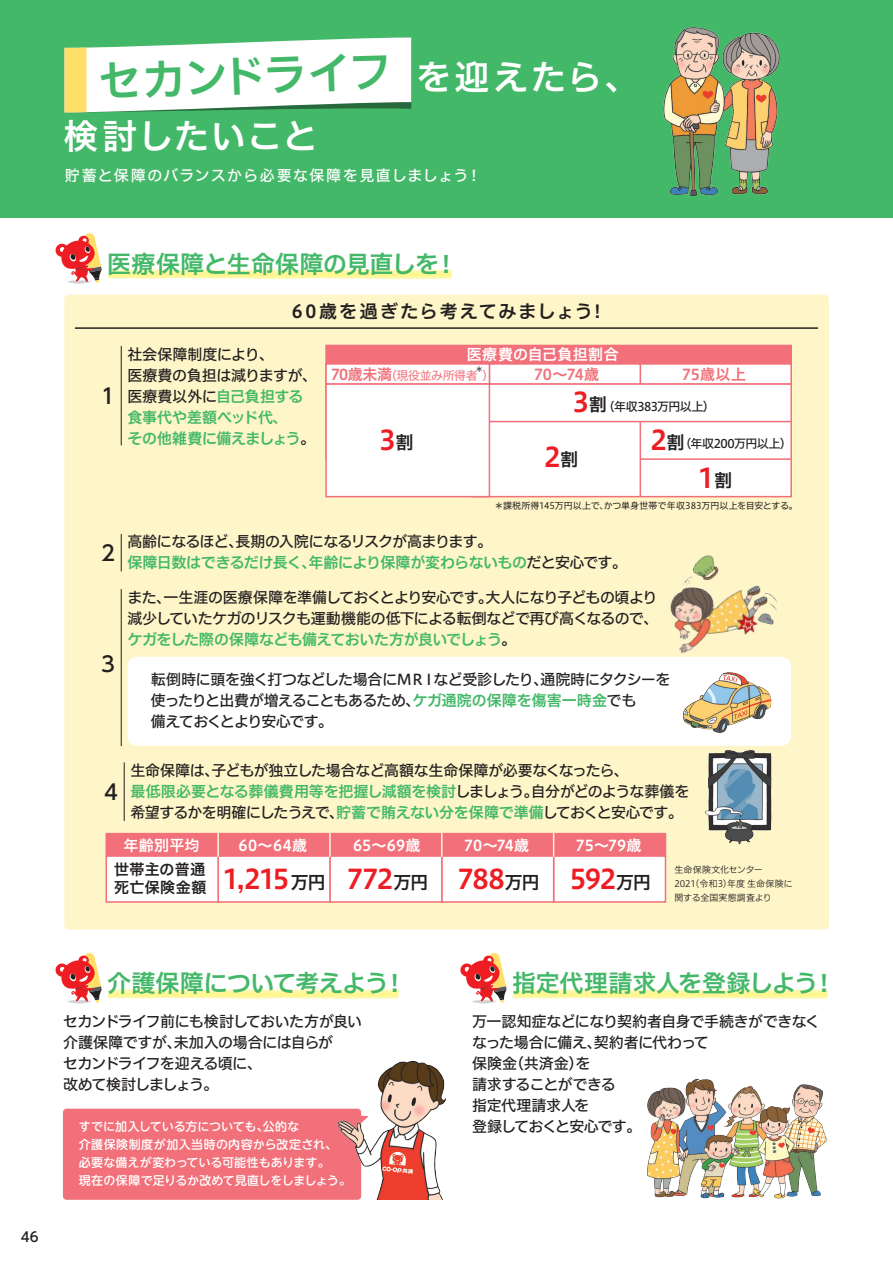
<style>
.page{position:relative;width:893px;height:1263px;background:#fff}
.page>*{position:absolute;margin:0;border:0;box-sizing:border-box;transform-origin:0 0}
.t1{font:42.75px "Hiragino UD Sans F Std W6";color:#44b869}
.t2{font:34.5px "Hiragino UD Sans F Std W6";letter-spacing:.065em;color:#fff}
.t3{font:27px/54.9px "Hiragino UD Sans F Std W6";letter-spacing:-.05em;color:#ee1d23}
.t4{font:24px "Hiragino UD Sans F Std W6";letter-spacing:-.01em;color:#44b869}
.t5{font:500 21px "UD Shin Go Pro";color:#231f20}
.t6{font:18px "Hiragino UD Sans F Std W6";letter-spacing:.115em;color:#231f20}
.t7{font:15px/21px "Hiragino UD Sans F Std W5";letter-spacing:-.04em;color:#231f20}
.t8{font:15px/21px "Hiragino UD Sans F Std W6";letter-spacing:-.025em;color:#44b869}
.t9{font:15px "Hiragino UD Sans F Std W5";letter-spacing:-.06em;color:#231f20}
.t10{font:15px "Hiragino UD Sans F Std W6";letter-spacing:.015em;color:#fff}
.t11{font:15px "Hiragino UD Sans F Std W5";letter-spacing:-.02em;color:#231f20}
.t12{font:15px/21px "Hiragino UD Sans F Std W5";letter-spacing:-.005em;color:#231f20}
.t13{font:15px "Hiragino UD Sans F Std W5";letter-spacing:.08em;color:#fff}
.t14{font:15px/18px "Hiragino UD Sans F Std W6";letter-spacing:.025em;color:#231f20}
.t15{font:15px "Hiragino UD Sans F Std W6";letter-spacing:.01em;color:#f17079}
.t16{font:500 13.5px "UD Shin Go Pro";color:#231f20}
.t17{font:500 12px/18px "UD Shin M Go Pro";letter-spacing:.005em;color:#fff}
.t18{font:12px "Hiragino UD Sans F Std W5";letter-spacing:-.05em;color:#231f20}
.t19{font:12px "Hiragino UD Sans F Std W4";letter-spacing:-.04em;color:#f17079}
.t20{font:9px/14px "Hiragino UD Sans F Std W3";color:#231f20}
.t21{font:9px "Hiragino UD Sans F Std W4";letter-spacing:-.005em;color:#231f20}
.t22{font:7.65px "Hiragino UD Sans F Std W4";color:#231f20}
.s1{font-family:"Hiragino UD Sans F Std W6";color:#44b869}
.s2{font-family:"Hiragino UD Sans F Std W5";color:#231f20}
.s3{font-family:"Hiragino UD Sans F Std W6";font-size:15px}
.s4{font-size:17.7px;color:#231f20}
</style>
<div class="page">
<div style="left:0;top:0;width:893px;height:217px;background:#44b869"></div>
<div style="left:63px;top:1109px;width:298px;height:91px;background:#f17079;border-radius:4px"></div>
<img style="left:663px;top:27px;width:117px;height:170px">
<div style="left:64px;top:295px;width:765px;height:634px;background:#fef6c9;border-radius:5px"></div>
<hr style="left:75px;top:327px;width:742px;height:2px;background:#231f20">
<hr style="left:121px;top:534px;width:1px;height:37px;background:#231f20">
<hr style="left:124px;top:763px;width:1px;height:58px;background:#231f20">
<svg style="left:108px;top:269px;width:344px;height:10px;background:#fff8ac"></svg>
<svg style="left:56px;top:233px;width:46px;height:51px"></svg>
<div style="left:106px;top:834px;width:112px;height:22px;background:#f17079"></div>
<div style="left:106px;top:833px;width:113px;height:24px;border:2px solid #f17079"></div>
<div style="left:218px;top:834px;width:112px;height:22px;background:#f17079"></div>
<div style="left:217px;top:833px;width:114px;height:24px;border:2px solid #f17079"></div>
<div style="left:330px;top:834px;width:112px;height:22px;background:#f17079"></div>
<div style="left:329px;top:833px;width:114px;height:24px;border:2px solid #f17079"></div>
<div style="left:442px;top:834px;width:112px;height:22px;background:#f17079"></div>
<div style="left:441px;top:833px;width:113px;height:24px;border:2px solid #f17079"></div>
<div style="left:554px;top:834px;width:111px;height:22px;background:#f17079"></div>
<div style="left:553px;top:833px;width:113px;height:24px;border:2px solid #f17079"></div>
<div style="left:554px;top:856px;width:111px;height:46px;background:#fff"></div>
<div style="left:553px;top:855px;width:113px;height:48px;border:2px solid #f17079"></div>
<div style="left:442px;top:856px;width:112px;height:46px;background:#fff"></div>
<div style="left:441px;top:855px;width:113px;height:48px;border:2px solid #f17079"></div>
<div style="left:330px;top:856px;width:112px;height:46px;background:#fff"></div>
<div style="left:329px;top:855px;width:114px;height:48px;border:2px solid #f17079"></div>
<div style="left:218px;top:856px;width:112px;height:46px;background:#fff"></div>
<div style="left:217px;top:855px;width:114px;height:48px;border:2px solid #f17079"></div>
<div style="left:106px;top:856px;width:112px;height:46px;background:#fff"></div>
<div style="left:106px;top:855px;width:113px;height:48px;border:2px solid #f17079"></div>
<hr style="left:217px;top:832px;width:2px;height:25px;background:#fef6c9">
<hr style="left:329px;top:832px;width:2px;height:25px;background:#fef6c9">
<hr style="left:441px;top:832px;width:2px;height:25px;background:#fef6c9">
<svg style="left:553px;top:832px;width:1px;height:25px"></svg>
<svg style="left:108px;top:989px;width:291px;height:10px;background:#fff8ac"></svg>
<svg style="left:56px;top:953px;width:46px;height:50px"></svg>
<svg style="left:513px;top:989px;width:315px;height:10px;background:#fff8ac"></svg>
<svg style="left:460px;top:953px;width:47px;height:50px"></svg>
<img style="left:705px;top:750px;width:67px;height:95px">
<img style="left:336px;top:1061px;width:110px;height:138px">
<img style="left:646px;top:1078px;width:182px;height:120px">
<svg style="left:64px;top:38px;width:347px;height:74px;background:#e5f1e1"></svg>
<hr style="left:121px;top:589px;width:1px;height:157px;background:#231f20">
<div style="left:127px;top:657px;width:664px;height:89px;background:#fff;border-radius:10px"></div>
<img style="left:654px;top:555px;width:137px;height:127px">
<svg style="left:715px;top:672px;width:13px;height:10px"></svg>
<hr style="left:121px;top:346px;width:1px;height:99px;background:#231f20">
<div style="left:326px;top:345px;width:465px;height:113px;background:#f17079"></div>
<div style="left:640px;top:364px;width:151px;height:20px;background:#fff"></div>
<div style="left:640px;top:363px;width:152px;height:22px;border:2px solid #f17079"></div>
<div style="left:489px;top:364px;width:151px;height:20px;background:#fff"></div>
<div style="left:489px;top:363px;width:152px;height:22px;border:2px solid #f17079"></div>
<div style="left:326px;top:364px;width:163px;height:20px;background:#fff"></div>
<div style="left:325px;top:363px;width:165px;height:22px;border:2px solid #f17079"></div>
<div style="left:472px;top:384px;width:319px;height:113px;background:#fff"></div>
<div style="left:471px;top:383px;width:321px;height:114px;border:2px solid #f17079"></div>
<div style="left:326px;top:384px;width:163px;height:113px;background:#fff"></div>
<div style="left:325px;top:383px;width:165px;height:114px;border:2px solid #f17079"></div>
<hr style="left:489px;top:421px;width:302px;height:1px;background:#f17079">
<hr style="left:640px;top:458px;width:151px;height:2px;background:#f17079">
<hr style="left:640px;top:421px;width:1px;height:75px;background:#f17079">
<h1 class="t1" style="left:98px;top:48px;width:295px;rotate:-2deg">セカンドライフ</h1>
<h2 class="t2" style="left:417px;top:51px;width:224px">を迎えたら、</h2>
<h2 class="t2" style="left:63px;top:110px;width:256px">検討したいこと</h2>
<p class="t13" style="left:65px;top:164px;width:418px">貯蓄と保障のバランスから必要な保障を見直しましょう！</p>
<h3 class="t4" style="left:107px;top:245px;width:353px">医療保障と生命保障の見直しを！</h3>
<h3 class="t5" style="left:101px;top:379px;width:15px">1</h3>
<h3 class="t5" style="left:101px;top:536px;width:15px">2</h3>
<h3 class="t5" style="left:101px;top:647px;width:15px">3</h3>
<p class="t6" style="left:292px;top:298px;width:311px">60歳を過ぎたら考えてみましょう!</p>
<p class="t12" style="left:127px;top:343px;width:191px">社会保障制度により、<br>医療費の負担は減りますが、医療費以外に<span class="s1">自己負担する</span></p>
<p class="t8" style="left:127px;top:406px;width:190px">食事代や差額ベッド代、<br>その他雑費に備えましょう<span class="s2">。</span></p>
<p class="t10" style="left:467px;top:342px;width:153px">医療費の自己負担割合</p>
<p class="t22" style="left:475px;top:363px;width:9px">＊</p>
<p class="t19" style="left:331px;top:366px;width:165px"><span class="s3">70歳未満</span>（現役並み所得者 ）</p>
<p class="t15" style="left:534px;top:363px;width:67px">70～74歳</p>
<p class="t15" style="left:682px;top:363px;width:66px">75歳以上</p>
<h3 class="t3" style="left:379px;top:411px;width:36px">3<span class="s4">割</span></h3>
<h3 class="t3" style="left:544px;top:373px;width:64px;text-indent:29px">3<span class="s4">割<br></span>2<span class="s4">割</span></h3>
<p class="t18" style="left:603px;top:397px;width:113px">（年収383万円以上）</p>
<p class="t18" style="left:679px;top:435px;width:114px">（年収200万円以上）</p>
<h3 class="t3" style="left:650px;top:411px;width:36px">2<span class="s4">割</span></h3>
<h3 class="t3" style="left:698px;top:449px;width:36px">1<span class="s4">割</span></h3>
<p class="t21" style="left:494px;top:498px;width:305px">＊課税所得145万円以上で、かつ単身世帯で年収383万円以上を目安とする。</p>
<p class="t7" style="left:127px;top:530px;width:367px">高齢になるほど、長期の入院になるリスクが高まります。</p>
<p class="t8" style="left:127px;top:551px;width:501px">保障日数はできるだけ長く、年齢により保障が変わらないもの<span class="s2">だと安心です。</span></p>
<p class="t7" style="left:127px;top:586px;width:533px">また、一生涯の医療保障を準備しておくとより安心です。大人になり子どもの頃より減少していたケガのリスクも運動機能の低下による転倒などで再び高くなるので、</p>
<p class="t8" style="left:127px;top:628px;width:391px">ケガをした際の保障なども備えておいた方が良いでしょう<span class="s2">。</span></p>
<p class="t7" style="left:151px;top:668px;width:521px">転倒時に頭を強く打つなどした場合にＭＲＩなど受診したり、通院時にタクシーを使ったりと出費が増えることもあるため、<span class="s1">ケガ通院の保障を傷害一時金</span>でも<br>備えておくとより安心です。</p>
<h3 class="t5" style="left:104px;top:775px;width:15px">4</h3>
<p class="t11" style="left:130px;top:759px;width:500px">生命保障は、子どもが独立した場合など高額な生命保障が必要なくなったら、</p>
<p class="t8" style="left:130px;top:780px;width:561px">最低限必要となる葬儀費用等を把握し減額を検討<span class="s2">しましょう。自分がどのような葬儀を</span></p>
<p class="t9" style="left:130px;top:801px;width:554px">希望するかを明確にしたうえで、<span class="s1">貯蓄で賄えない分を保障で準備</span>しておくと安心です。</p>
<p class="t10" style="left:123px;top:834px;width:77px">年齢別平均</p>
<p class="t10" style="left:238px;top:834px;width:70px">60～64歳</p>
<p class="t14" style="left:114px;top:860px;width:94px">世帯主の普通死亡保険金額</p>
<p class="t10" style="left:353px;top:834px;width:69px">65～69歳</p>
<p class="t10" style="left:464px;top:834px;width:67px">70～74歳</p>
<p class="t10" style="left:575px;top:834px;width:68px">75～79歳</p>
<h3 class="t3" style="left:223px;top:850px;width:430px">1,215<span class="s4">万円</span> 772<span class="s4">万円</span> 788<span class="s4">万円</span> 592<span class="s4">万円</span></h3>
<p class="t20" style="left:674px;top:862px;width:120px">生命保険文化センター<br>2021（令和3）年度 生命保険に関する全国実態調査より</p>
<p class="t16" style="left:21px;top:1226px;width:19px">46</p>
<h3 class="t4" style="left:107px;top:965px;width:301px">介護保障について考えよう！</h3>
<h3 class="t4" style="left:512px;top:965px;width:326px">指定代理請求人を登録しよう！</h3>
<p class="t7" style="left:63px;top:1010px;width:300px">セカンドライフ前にも検討しておいた方が良い介護保障ですが、未加入の場合には自らが<br>セカンドライフを迎える頃に、<br>改めて検討しましょう。</p>
<p class="t7" style="left:472px;top:1010px;width:349px">万一認知症などになり契約者自身で手続きができなくなった場合に備え、契約者に代わって<br>保険金（共済金）を<br>請求することができる<br>指定代理請求人を<br>登録しておくと安心です。</p>
<p class="t17" style="left:79px;top:1117px;width:274px">すでに加入している方についても、公的な<br>介護保険制度が加入当時の内容から改定され、必要な備えが変わっている可能性もあります。<br>現在の保障で足りるか改めて見直しをしましょう。</p>
</div>
